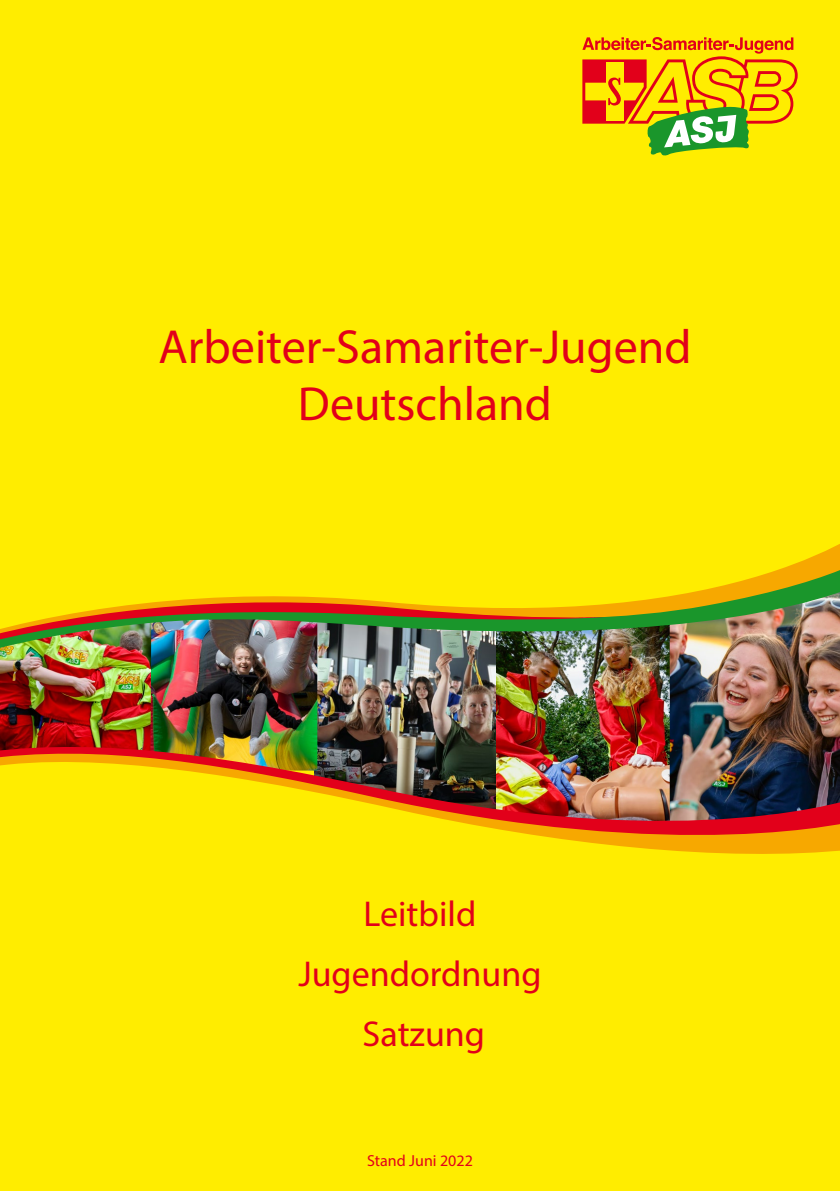
<style>
.page{position:relative;width:840px;height:1191px;background:#fff}
.page>*{position:absolute;margin:0;border:0;box-sizing:border-box;transform-origin:0 0}
.t1{font:48px/57.6px "Myriad Pro";color:#e2001a;text-align:center}
.t2{font:36px/60px "Myriad Pro";color:#e2001a;text-align:center}
.t3{font:16px "Myriad Pro";color:#e2001a}
</style>
<div class="page">
<div style="left:0;top:0;width:839px;height:1191px;background:#ffed00"></div>
<svg style="left:586px;top:544px;width:253px;height:310px;fill:#f7a800"></svg>
<img style="left:0;top:545px;width:839px;height:297px">
<svg style="left:582px;top:37px;width:215px;height:118px"></svg>
<p class="t1" style="left:158px;top:317px;width:534px">Arbeiter-Samariter-Jugend<br>Deutschland</p>
<p class="t2" style="left:298px;top:883px;width:244px">Leitbild<br>Jugendordnung<br>Satzung</p>
<p class="t3" style="left:367px;top:1150px;width:107px">Stand Juni 2022</p>
</div>
